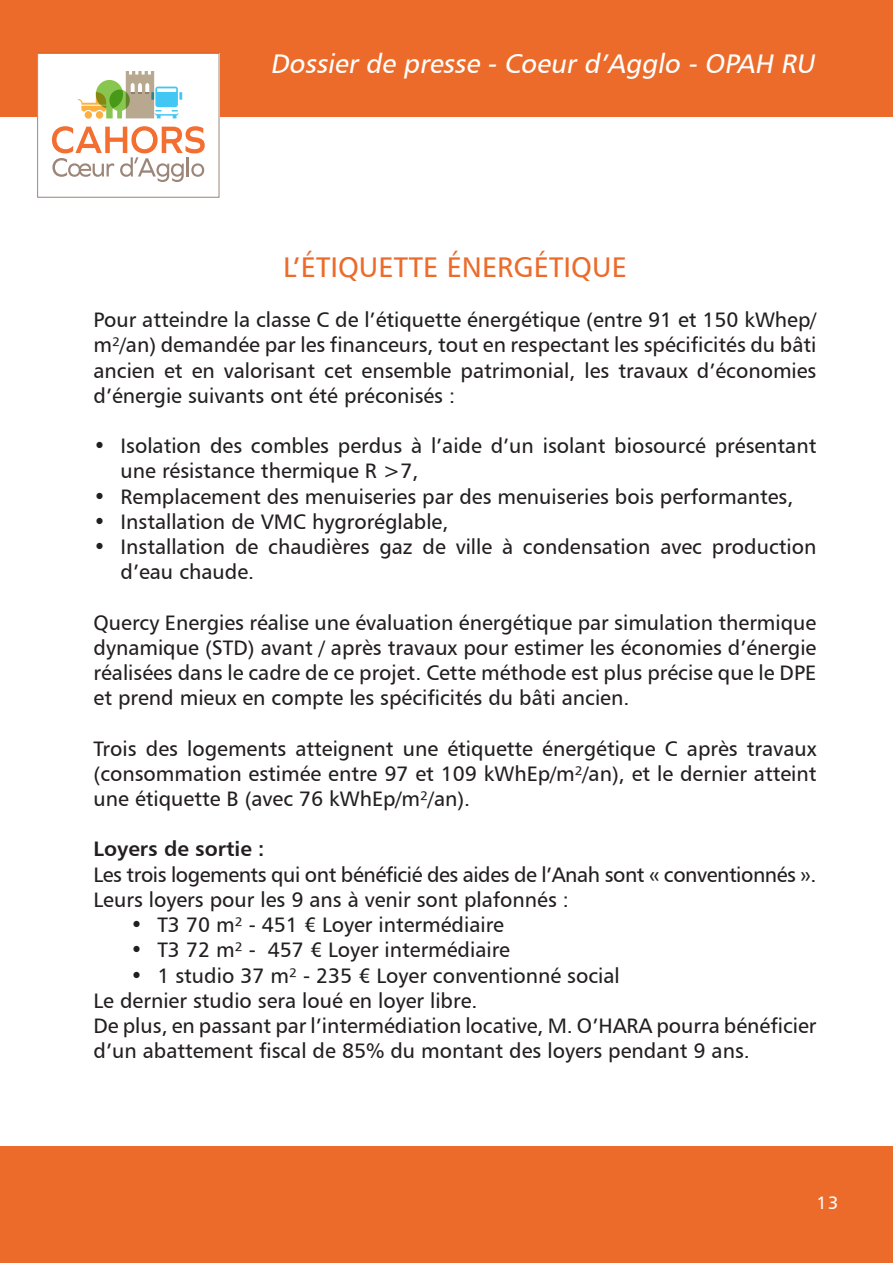
<style>
.page{position:relative;width:893px;height:1263px;background:#fff}
.page>*{position:absolute;margin:0;border:0;box-sizing:border-box;transform-origin:0 0}
.t1{font:28.5px "Humanist 777 BT Roman B";color:#ec6b2a}
.t2{font:italic 27px "Humanist 777 BT Roman B";color:#fff}
.t3{font:21px/25.2px "Humanist 777 BT Roman B";color:#231f20;text-align:justify}
.t4{font:21px/25.2px "Humanist 777 BT Roman B";letter-spacing:-.02em;color:#231f20}
.t5{font:21px "Humanist 777 BT Bold B";color:#231f20}
.t6{font:18px "Humanist 777 BT Roman B";color:#fff}
</style>
<div class="page">
<div style="left:0;top:0;width:893px;height:117px;background:#ec6b2a"></div>
<div style="left:37px;top:53px;width:182px;height:145px;background:#fff"></div>
<svg style="left:52px;top:126px;width:153px;height:56px"></svg>
<svg style="left:78px;top:71px;width:104px;height:47px"></svg>
<div style="left:37px;top:53px;width:182px;height:145px;border:1px solid #9b8679"></div>
<div style="left:0;top:1146px;width:893px;height:117px;background:#ec6b2a"></div>
<p class="t2" style="left:270px;top:47px;width:552px">Dossier de presse - Coeur d’Agglo - OPAH RU</p>
<p class="t1" style="left:283px;top:249px;width:345px">L’ÉTIQUETTE ÉNERGÉTIQUE</p>
<p class="t3" style="left:94px;top:307px;width:724px">Pour atteindre la classe C de l’étiquette énergétique (entre 91 et 150 kWhep/ m²/an) demandée par les financeurs, tout en respectant les spécificités du bâti ancien et en valorisant cet ensemble patrimonial, les travaux d’économies d’énergie suivants ont été préconisés :</p>
<p class="t3" style="left:121px;top:433px;width:697px;text-indent:-27px">• Isolation des combles perdus à l’aide d’un isolant biosourcé présentant une résistance thermique R &gt;7,</p>
<p class="t3" style="left:94px;top:483px;width:701px">• Remplacement des menuiseries par des menuiseries bois performantes,</p>
<p class="t3" style="left:94px;top:508px;width:356px">• Installation de VMC hygroréglable,</p>
<p class="t3" style="left:121px;top:534px;width:697px;text-indent:-27px">• Installation de chaudières gaz de ville à condensation avec production d’eau chaude.</p>
<p class="t3" style="left:94px;top:609px;width:724px">Quercy Energies réalise une évaluation énergétique par simulation thermique dynamique (STD) avant / après travaux pour estimer les économies d’énergie réalisées dans le cadre de ce projet. Cette méthode est plus précise que le DPE et prend mieux en compte les spécificités du bâti ancien.</p>
<p class="t3" style="left:94px;top:735px;width:724px">Trois des logements atteignent une étiquette énergétique C après travaux (consommation estimée entre 97 et 109 kWhEp/m²/an), et le dernier atteint une étiquette B (avec 76 kWhEp/m²/an).</p>
<p class="t5" style="left:94px;top:836px;width:172px">Loyers de sortie :</p>
<p class="t4" style="left:94px;top:861px;width:724px">Les trois logements qui ont bénéficié des aides de l’Anah sont « conventionnés ».<br>Leurs loyers pour les 9 ans à venir sont plafonnés :</p>
<p class="t3" style="left:130px;top:912px;width:375px">• T3 70 m² - 451 € Loyer intermédiaire</p>
<p class="t3" style="left:130px;top:937px;width:381px">• T3 72 m² - 457 € Loyer intermédiaire</p>
<p class="t3" style="left:130px;top:962px;width:491px">• 1 studio 37 m² - 235 € Loyer conventionné social</p>
<p class="t3" style="left:94px;top:987px;width:385px">Le dernier studio sera loué en loyer libre.</p>
<p class="t3" style="left:94px;top:1012px;width:724px">De plus, en passant par l’intermédiation locative, M. O’HARA pourra bénéficier d’un abattement fiscal de 85% du montant des loyers pendant 9 ans.</p>
<p class="t6" style="left:816px;top:1191px;width:23px">13</p>
</div>
